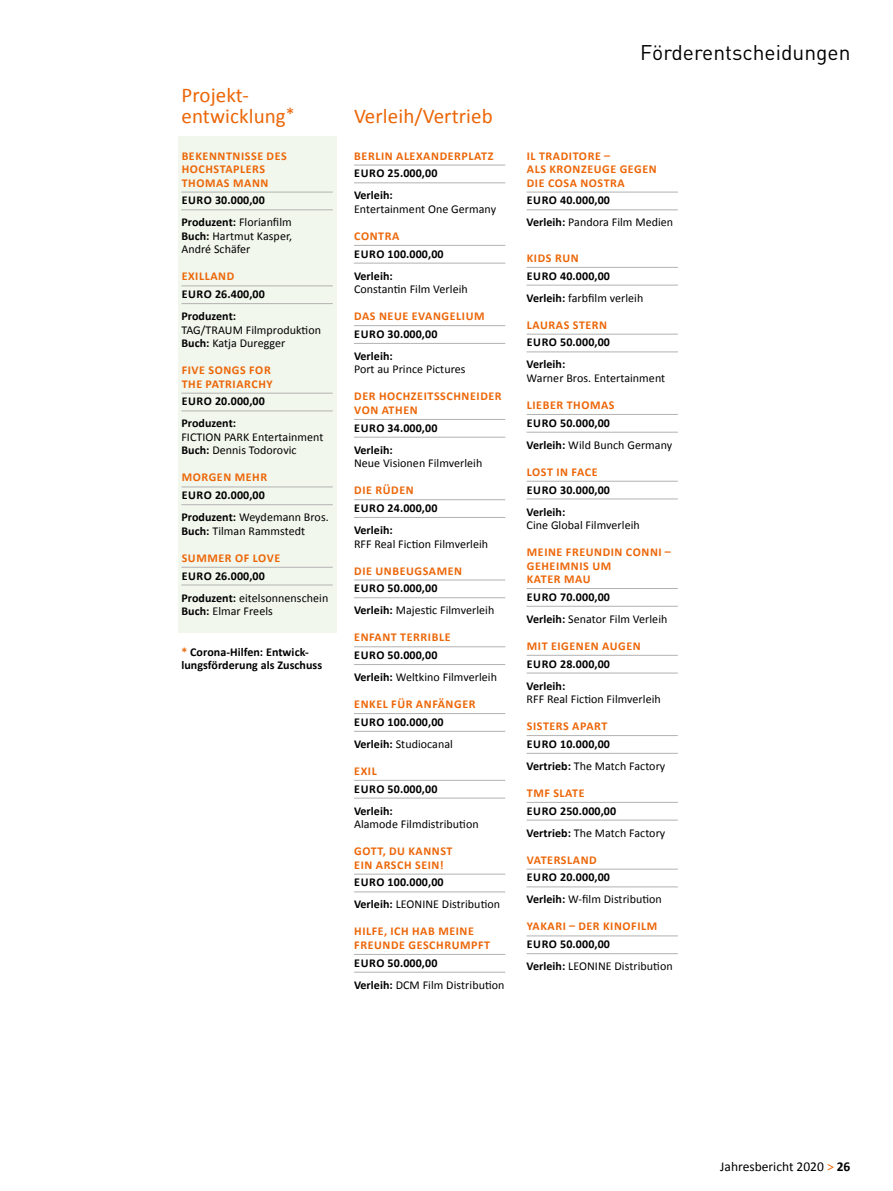
<style>
.page{position:relative;width:893px;height:1191px;background:#fff}
.page>*{position:absolute;margin:0;border:0;box-sizing:border-box;transform-origin:0 0}
.t1{font:21px/21px "Calibri";letter-spacing:.005em;color:#ec6608}
.t2{font:21px "DIN";color:#000}
.t3{font:13.5px "Calibri";color:#000}
.t4{font:700 12px/22px "Calibri";letter-spacing:.01em;color:#000}
.t5{font:700 12px/13.5px "Calibri";letter-spacing:.05em;color:#ec6608}
.t6{font:12px/13.5px "Calibri";letter-spacing:.005em;color:#000}
.s1{font-size:18px}
.s2{font-weight:400}
.s3{font-weight:700}
.s4{color:#ec6608}
</style>
<div class="page">
<div style="left:178px;top:136px;width:158px;height:497px;background:#f1f7ed"></div>
<hr style="left:181px;top:192px;width:152px;height:1px;background:#b3b2b2">
<hr style="left:181px;top:209px;width:152px;height:1px;background:#b3b2b2">
<hr style="left:181px;top:285px;width:152px;height:1px;background:#b3b2b2">
<hr style="left:181px;top:303px;width:152px;height:1px;background:#b3b2b2">
<hr style="left:181px;top:393px;width:152px;height:1px;background:#b3b2b2">
<hr style="left:181px;top:410px;width:152px;height:1px;background:#b3b2b2">
<hr style="left:181px;top:486px;width:152px;height:1px;background:#b3b2b2">
<hr style="left:181px;top:504px;width:152px;height:1px;background:#b3b2b2">
<hr style="left:181px;top:567px;width:152px;height:1px;background:#b3b2b2">
<hr style="left:181px;top:584px;width:152px;height:1px;background:#b3b2b2">
<hr style="left:354px;top:165px;width:151px;height:1px;background:#b3b2b2">
<hr style="left:354px;top:182px;width:151px;height:1px;background:#b3b2b2">
<hr style="left:354px;top:245px;width:151px;height:1px;background:#b3b2b2">
<hr style="left:354px;top:263px;width:151px;height:1px;background:#b3b2b2">
<hr style="left:354px;top:325px;width:151px;height:1px;background:#b3b2b2">
<hr style="left:354px;top:343px;width:151px;height:1px;background:#b3b2b2">
<hr style="left:354px;top:419px;width:151px;height:1px;background:#b3b2b2">
<hr style="left:354px;top:437px;width:151px;height:1px;background:#b3b2b2">
<hr style="left:354px;top:499px;width:151px;height:1px;background:#b3b2b2">
<hr style="left:354px;top:517px;width:151px;height:1px;background:#b3b2b2">
<hr style="left:354px;top:579px;width:151px;height:1px;background:#b3b2b2">
<hr style="left:354px;top:597px;width:151px;height:1px;background:#b3b2b2">
<hr style="left:354px;top:646px;width:151px;height:1px;background:#b3b2b2">
<hr style="left:354px;top:664px;width:151px;height:1px;background:#b3b2b2">
<hr style="left:354px;top:713px;width:151px;height:1px;background:#b3b2b2">
<hr style="left:354px;top:731px;width:151px;height:1px;background:#b3b2b2">
<hr style="left:354px;top:780px;width:151px;height:1px;background:#b3b2b2">
<hr style="left:354px;top:797px;width:151px;height:1px;background:#b3b2b2">
<hr style="left:354px;top:873px;width:151px;height:1px;background:#b3b2b2">
<hr style="left:354px;top:891px;width:151px;height:1px;background:#b3b2b2">
<hr style="left:354px;top:954px;width:151px;height:1px;background:#b3b2b2">
<hr style="left:354px;top:971px;width:151px;height:1px;background:#b3b2b2">
<hr style="left:527px;top:192px;width:151px;height:1px;background:#b3b2b2">
<hr style="left:527px;top:209px;width:151px;height:1px;background:#b3b2b2">
<hr style="left:527px;top:267px;width:151px;height:1px;background:#b3b2b2">
<hr style="left:527px;top:285px;width:151px;height:1px;background:#b3b2b2">
<hr style="left:527px;top:334px;width:151px;height:1px;background:#b3b2b2">
<hr style="left:527px;top:351px;width:151px;height:1px;background:#b3b2b2">
<hr style="left:527px;top:414px;width:151px;height:1px;background:#b3b2b2">
<hr style="left:527px;top:432px;width:151px;height:1px;background:#b3b2b2">
<hr style="left:527px;top:481px;width:151px;height:1px;background:#b3b2b2">
<hr style="left:527px;top:498px;width:151px;height:1px;background:#b3b2b2">
<hr style="left:527px;top:588px;width:151px;height:1px;background:#b3b2b2">
<hr style="left:527px;top:606px;width:151px;height:1px;background:#b3b2b2">
<hr style="left:527px;top:655px;width:151px;height:1px;background:#b3b2b2">
<hr style="left:527px;top:672px;width:151px;height:1px;background:#b3b2b2">
<hr style="left:527px;top:735px;width:151px;height:1px;background:#b3b2b2">
<hr style="left:527px;top:753px;width:151px;height:1px;background:#b3b2b2">
<hr style="left:527px;top:802px;width:151px;height:1px;background:#b3b2b2">
<hr style="left:527px;top:819px;width:151px;height:1px;background:#b3b2b2">
<hr style="left:527px;top:868px;width:151px;height:1px;background:#b3b2b2">
<hr style="left:527px;top:886px;width:151px;height:1px;background:#b3b2b2">
<hr style="left:527px;top:935px;width:151px;height:1px;background:#b3b2b2">
<hr style="left:527px;top:953px;width:151px;height:1px;background:#b3b2b2">
<h1 class="t1" style="left:181px;top:84px;width:115px">Projekt&shy;entwicklung<span class="s1">*</span></h1>
<p class="t5" style="left:182px;top:149px;width:107px">BEKENNTNISSE DES<br>HOCHSTAPLERS<br>THOMAS MANN</p>
<p class="t4" style="left:181px;top:189px;width:112px">EURO 30.000,00<br>Produzent: <span class="s2">Florianfilm</span></p>
<p class="t6" style="left:181px;top:229px;width:112px"><span class="s3">Buch:</span> Hartmut Kasper,<br>André Schäfer</p>
<p class="t5" style="left:182px;top:270px;width:54px">EXILLAND</p>
<p class="t4" style="left:181px;top:283px;width:85px">EURO 26.400,00<br>Produzent:</p>
<p class="t6" style="left:181px;top:323px;width:141px">TAG/TRAUM Filmproduktion<br><span class="s3">Buch:</span> Katja Duregger</p>
<p class="t5" style="left:182px;top:363px;width:93px">FIVE SONGS FOR<br>THE PATRIARCHY</p>
<p class="t4" style="left:181px;top:390px;width:85px">EURO 20.000,00<br>Produzent:</p>
<p class="t6" style="left:181px;top:430px;width:144px">FICTION PARK Entertainment<br><span class="s3">Buch:</span> Dennis Todorovic</p>
<p class="t5" style="left:182px;top:471px;width:87px">MORGEN MEHR</p>
<p class="t4" style="left:181px;top:484px;width:149px">EURO 20.000,00<br>Produzent: <span class="s2">Weydemann Bros.</span></p>
<p class="t6" style="left:181px;top:524px;width:125px"><span class="s3">Buch:</span> Tilman Rammstedt</p>
<p class="t5" style="left:182px;top:551px;width:100px">SUMMER OF LOVE</p>
<p class="t4" style="left:181px;top:564px;width:148px">EURO 26.000,00<br>Produzent: <span class="s2">eitelsonnenschein</span></p>
<p class="t6" style="left:181px;top:604px;width:93px"><span class="s3">Buch:</span> Elmar Freels</p>
<p class="t4" style="left:181px;top:645px;width:142px;line-height:13.5px"><span class="s4">*</span> Corona-Hilfen: Entwick&shy;lungsförderung als Zuschuss</p>
<h1 class="t1" style="left:354px;top:105px;width:140px">Verleih/Vertrieb</h1>
<p class="t5" style="left:354px;top:149px;width:141px">BERLIN ALEXANDERPLATZ</p>
<p class="t4" style="left:354px;top:162px;width:85px">EURO 25.000,00<br>Verleih:</p>
<p class="t6" style="left:354px;top:202px;width:144px">Entertainment One Germany</p>
<p class="t5" style="left:354px;top:229px;width:47px">CONTRA</p>
<p class="t4" style="left:354px;top:243px;width:91px">EURO 100.000,00<br>Verleih:</p>
<p class="t6" style="left:354px;top:282px;width:115px">Constantin Film Verleih</p>
<p class="t5" style="left:354px;top:309px;width:132px">DAS NEUE EVANGELIUM</p>
<p class="t4" style="left:354px;top:323px;width:85px">EURO 30.000,00<br>Verleih:</p>
<p class="t6" style="left:354px;top:363px;width:113px">Port au Prince Pictures</p>
<p class="t5" style="left:354px;top:390px;width:149px">DER HOCHZEITSSCHNEIDER<br>VON ATHEN</p>
<p class="t4" style="left:354px;top:417px;width:85px">EURO 34.000,00<br>Verleih:</p>
<p class="t6" style="left:354px;top:456px;width:130px">Neue Visionen Filmverleih</p>
<p class="t5" style="left:354px;top:483px;width:61px">DIE RÜDEN</p>
<p class="t4" style="left:354px;top:497px;width:85px">EURO 24.000,00<br>Verleih:</p>
<p class="t6" style="left:354px;top:537px;width:136px">RFF Real Fiction Filmverleih</p>
<p class="t5" style="left:354px;top:564px;width:109px">DIE UNBEUGSAMEN</p>
<p class="t4" style="left:354px;top:577px;width:142px">EURO 50.000,00<br>Verleih: <span class="s2">Majestic Filmverleih</span></p>
<p class="t5" style="left:354px;top:630px;width:98px">ENFANT TERRIBLE</p>
<p class="t4" style="left:354px;top:644px;width:145px">EURO 50.000,00<br>Verleih: <span class="s2">Weltkino Filmverleih</span></p>
<p class="t5" style="left:354px;top:697px;width:123px">ENKEL FÜR ANFÄNGER</p>
<p class="t4" style="left:354px;top:711px;width:101px">EURO 100.000,00<br>Verleih: <span class="s2">Studiocanal</span></p>
<p class="t5" style="left:354px;top:764px;width:24px">EXIL</p>
<p class="t4" style="left:354px;top:777px;width:85px">EURO 50.000,00<br>Verleih:</p>
<p class="t6" style="left:354px;top:817px;width:126px">Alamode Filmdistribution</p>
<p class="t5" style="left:354px;top:844px;width:100px">GOTT, DU KANNST<br>EIN ARSCH SEIN!</p>
<p class="t4" style="left:354px;top:871px;width:148px">EURO 100.000,00<br>Verleih: <span class="s2">LEONINE Distribution</span></p>
<p class="t5" style="left:354px;top:924px;width:137px">HILFE, ICH HAB MEINE<br>FREUNDE GESCHRUMPFT</p>
<p class="t4" style="left:354px;top:951px;width:152px">EURO 50.000,00<br>Verleih: <span class="s2">DCM Film Distribution</span></p>
<h1 class="t2" style="left:640px;top:39px;width:212px">Förderentscheidungen</h1>
<p class="t5" style="left:527px;top:149px;width:131px">IL TRADITORE –<br>ALS KRONZEUGE GEGEN<br>DIE COSA NOSTRA</p>
<p class="t4" style="left:527px;top:189px;width:148px">EURO 40.000,00<br>Verleih: <span class="s2">Pandora Film Medien</span></p>
<p class="t5" style="left:527px;top:251px;width:53px">KIDS RUN</p>
<p class="t4" style="left:527px;top:265px;width:118px">EURO 40.000,00<br>Verleih: <span class="s2">farbfilm verleih</span></p>
<p class="t5" style="left:527px;top:318px;width:82px">LAURAS STERN</p>
<p class="t4" style="left:527px;top:331px;width:85px">EURO 50.000,00<br>Verleih:</p>
<p class="t6" style="left:527px;top:371px;width:140px">Warner Bros. Entertainment</p>
<p class="t5" style="left:527px;top:398px;width:89px">LIEBER THOMAS</p>
<p class="t4" style="left:527px;top:412px;width:147px">EURO 50.000,00<br>Verleih: <span class="s2">Wild Bunch Germany</span></p>
<p class="t5" style="left:527px;top:465px;width:72px">LOST IN FACE</p>
<p class="t4" style="left:527px;top:478px;width:85px">EURO 30.000,00<br>Verleih:</p>
<p class="t6" style="left:527px;top:518px;width:115px">Cine Global Filmverleih</p>
<p class="t5" style="left:527px;top:545px;width:146px">MEINE FREUNDIN CONNI –<br>GEHEIMNIS UM<br>KATER MAU</p>
<p class="t4" style="left:527px;top:586px;width:142px">EURO 70.000,00<br>Verleih: <span class="s2">Senator Film Verleih</span></p>
<p class="t5" style="left:527px;top:639px;width:116px">MIT EIGENEN AUGEN</p>
<p class="t4" style="left:527px;top:652px;width:85px">EURO 28.000,00<br>Verleih:</p>
<p class="t6" style="left:527px;top:692px;width:136px">RFF Real Fiction Filmverleih</p>
<p class="t5" style="left:527px;top:719px;width:82px">SISTERS APART</p>
<p class="t4" style="left:527px;top:733px;width:140px">EURO 10.000,00<br>Vertrieb: <span class="s2">The Match Factory</span></p>
<p class="t5" style="left:527px;top:786px;width:59px">TMF SLATE</p>
<p class="t4" style="left:527px;top:799px;width:140px">EURO 250.000,00<br>Vertrieb: <span class="s2">The Match Factory</span></p>
<p class="t5" style="left:527px;top:853px;width:72px">VATERSLAND</p>
<p class="t4" style="left:527px;top:866px;width:137px">EURO 20.000,00<br>Verleih: <span class="s2">W-film Distribution</span></p>
<p class="t5" style="left:527px;top:919px;width:132px">YAKARI – DER KINOFILM</p>
<p class="t4" style="left:527px;top:933px;width:148px">EURO 50.000,00<br>Verleih: <span class="s2">LEONINE Distribution</span></p>
<p class="t3" style="left:720px;top:1158px;width:132px">Jahresbericht 2020 <span class="s4">&gt;</span> <span class="s3">26</span></p>
</div>
